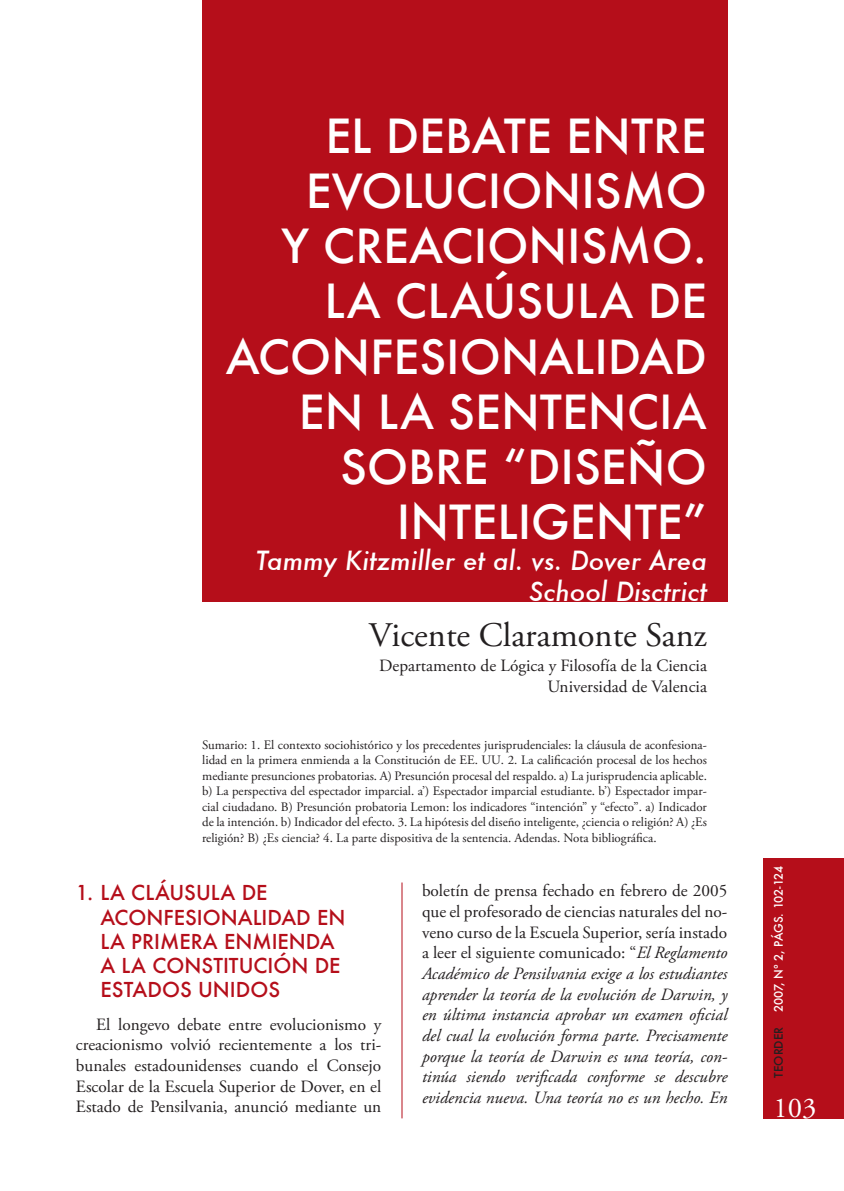
<style>
.page{position:relative;width:844px;height:1191px;background:#fff}
.page>*{position:absolute;margin:0;border:0;box-sizing:border-box;transform-origin:0 0}
.t1{font:500 45.85px/55.1px "Futura";color:#fff;text-align:right}
.t2{font:34.48px "Adobe Garamond Pro";color:#231f20}
.t3{font:28.7px "Adobe Garamond Pro";color:#fff}
.t4{font:italic 500 25.9px/31px "Futura";color:#fff;text-align:right}
.t5{font:500 20.12px/24.2px "Futura";color:#b50e1a}
.t6{font:italic 17.15px/20.7px "Adobe Garamond Pro";color:#231f20;text-align:justify}
.t7{font:17.15px/20.7px "Adobe Garamond Pro";color:#231f20;text-align:right}
.t8{font:12.95px/15.6px "Adobe Garamond Pro";color:#231f20;text-align:justify}
.t9{font:500 11.55px "Futura";letter-spacing:-.005em;color:#fff}
.t10{font:500 11.55px "Futura";color:#231f20}
.s1{font-style:normal}
</style>
<div class="page">
<div style="left:202px;top:0;width:525px;height:601px;background:#b50e1a"></div>
<hr style="left:401px;top:882px;width:1px;height:236px;background:#b50e1a">
<div style="left:763px;top:858px;width:80px;height:260px;background:#b50e1a"></div>
<h1 class="t1" style="left:226px;top:108px;width:482px">EL DEBATE ENTRE<br>EVOLUCIONISMO<br>Y CREACIONISMO.<br>LA CLAÚSULA DE<br>ACONFESIONALIDAD<br>EN LA SENTENCIA<br>SOBRE “DISEÑO<br>INTELIGENTE”</h1>
<h3 class="t4" style="left:256px;top:544px;width:452px">Tammy Kitzmiller et al. vs. Dover Area<br>School Disctrict</h3>
<h2 class="t2" style="left:368px;top:621px;width:339px">Vicente Claramonte Sanz</h2>
<h3 class="t7" style="left:379px;top:657px;width:329px">Departamento de Lógica y Filosofía de la Ciencia<br>Universidad de Valencia</h3>
<p class="t8" style="left:202px;top:738px;width:506px">Sumario: 1. El contexto sociohistórico y los precedentes jurisprudenciales: la cláusula de aconfesiona&shy;lidad en la primera enmienda a la Constitución de EE. UU. 2. La calificación procesal de los hechos mediante presunciones probatorias. A) Presunción procesal del respaldo. a) La jurisprudencia aplicable. b) La perspectiva del espectador imparcial. a’) Espectador imparcial estudiante. b’) Espectador impar&shy;cial ciudadano. B) Presunción probatoria Lemon: los indicadores “intención” y “efecto”. a) Indicador de la intención. b) Indicador del efecto. 3. La hipótesis del diseño inteligente, ¿ciencia o religión? A) ¿Es religión? B) ¿Es ciencia? 4. La parte dispositiva de la sentencia. Adendas. Nota bibliográfica.</p>
<h3 class="t5" style="left:100px;top:880px;width:246px;text-indent:-24px">1. LA CLÁUSULA DE<br>ACONFESIONALIDAD EN<br>LA PRIMERA ENMIENDA<br>A LA CONSTITUCIÓN DE<br>ESTADOS UNIDOS</h3>
<h3 class="t7" style="left:76px;top:1015px;width:307px;text-align:justify;text-indent:20px">El longevo debate entre evolucionismo y creacionismo volvió recientemente a los tri&shy;bunales estadounidenses cuando el Consejo Escolar de la Escuela Superior de Dover, en el Estado de Pensilvania, anunció mediante un</h3>
<p class="t6" style="left:422px;top:882px;width:307px"><span class="s1">boletín de prensa fechado en febrero de 2005 que el profesorado de ciencias naturales del no&shy;veno curso de la Escuela Superior, sería instado a leer el siguiente comunicado: “</span>El Reglamento Académico de Pensilvania exige a los estudiantes aprender la teoría de la evolución de Darwin, y en última instancia aprobar un examen oficial del cual la evolución forma parte. Precisamente porque la teoría de Darwin es una teoría, con&shy;tinúa siendo verificada conforme se descubre evidencia nueva. Una teoría no es un hecho. En</p>
<p class="t9" style="left:770px;top:1012px;width:148px;rotate:-90deg">2007, Nº 2, PÁGS. 102-124</p>
<p class="t10" style="left:770px;top:1077px;width:52px;rotate:-90deg">TEORDER</p>
<h3 class="t3" style="left:773px;top:1096px;width:45px">103</h3>
</div>
